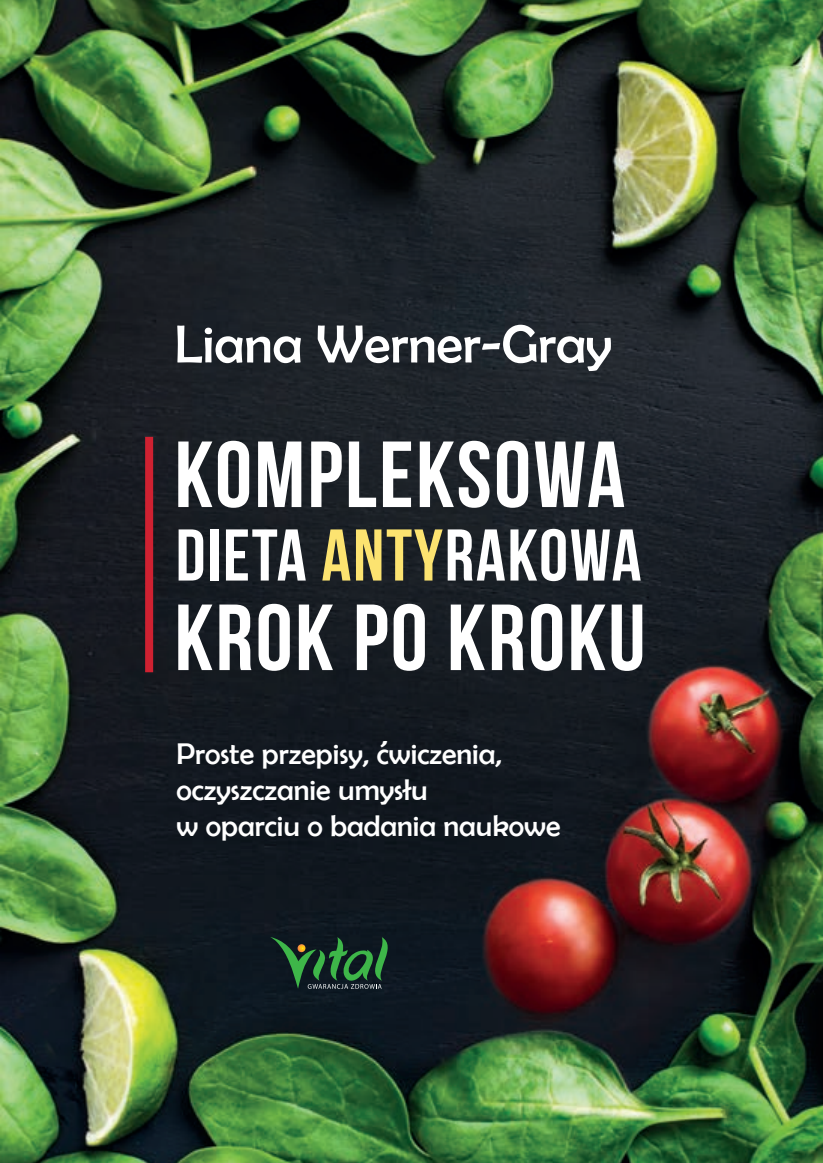
<style>
.page{position:relative;width:823px;height:1163px;background:#fff}
.page>*{position:absolute;margin:0;border:0;box-sizing:border-box;transform-origin:0 0}
.t1{font:700 93.6px "Bebas Neue";letter-spacing:.025em;color:#fff}
.t2{font:700 73px "Bebas Neue";letter-spacing:.025em;color:#fff}
.t3{font:54px "Berlinsans";color:#fff}
.t4{font:30px/36px "Berlinsans";color:#fff}
.s1{color:#fce370}
</style>
<div class="page">
<img style="left:0;top:0;width:822px;height:1162px">
<div style="left:145px;top:437px;width:8px;height:235px;background:#cf2131"></div>
<svg style="left:270px;top:937px;width:118px;height:51px;background:#1f452e"></svg>
<svg style="left:380px;top:740px;width:7px;height:8px"></svg>
<h3 class="t3" style="left:174px;top:314px;width:438px">Liana Werner-Gray</h3>
<h1 class="t1" style="left:174px;top:423px;width:452px">KOMPLEKSOWA</h1>
<h2 class="t2" style="left:175px;top:515px;width:467px">DIETA <span class="s1">ANTY</span>RAKOWA</h2>
<h1 class="t1" style="left:174px;top:586px;width:472px">KROK PO KROKU</h1>
<p class="t4" style="left:176px;top:735px;width:385px">Proste przepisy, cwiczenia, oczyszczanie umysłu<br>w oparciu o badania naukowe</p>
</div>
